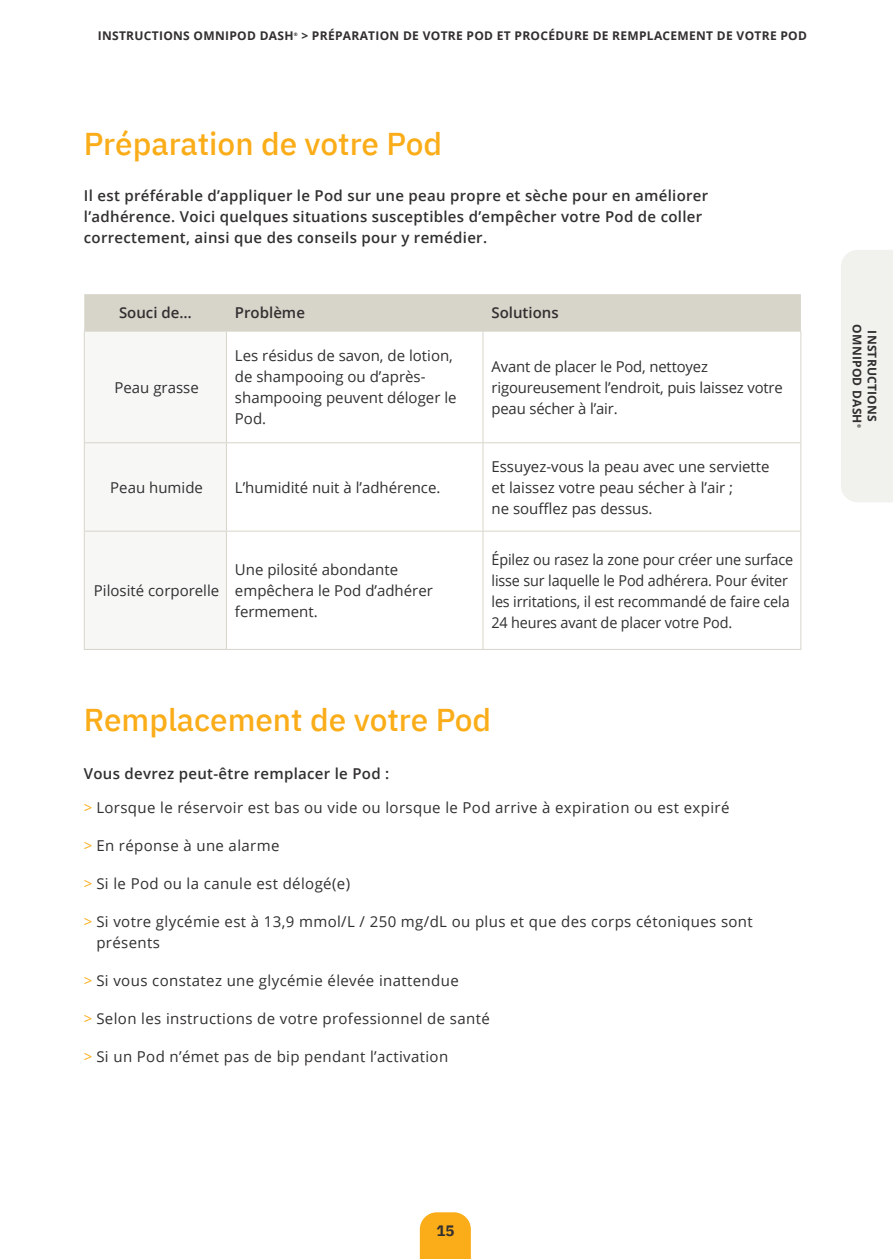
<style>
.page{position:relative;width:893px;height:1259px;background:#fff}
.page>*{position:absolute;margin:0;border:0;box-sizing:border-box;transform-origin:0 0}
.t1{font:500 31.5px "IBM Plex Sans";color:#faad19}
.Text_11_14{font:15px/21px "Open Sans";color:#312f30}
.Text_11_14-2{font:15px/21px "Open Sans";letter-spacing:.025em;color:#312f30}
.Title_24pt{font:600 15px/21px "Open Sans";letter-spacing:.02em;color:#312f30}
.Text_11_14-3{font:15px/21px "Open Sans";color:#312f30;scale:.96 1}
.Text_11_14-4{font:600 15px "Open Sans";color:#312f30}
.t2{font:700 15px "IBM Plex Sans";color:#312f30}
.Tab_Text_10pt{font:700 12px/15px "Open Sans";letter-spacing:.025em;color:#312f30;text-align:center}
.Tab_Text_10pt-2{font:700 4.8px "Open Sans";color:#312f30}
.s1{color:#faad19}
</style>
<div class="page">
<svg style="left:420px;top:1212px;width:51px;height:47px"></svg>
<div style="left:84px;top:294px;width:717px;height:37px;background:#d7d4ca"></div>
<div style="left:85px;top:332px;width:141px;height:317px;background:#f7f7f6"></div>
<svg style="left:227px;top:332px;width:573px;height:317px"></svg>
<hr style="left:84px;top:332px;width:1px;height:110px;background:#d7d4ca">
<hr style="left:84px;top:443px;width:1px;height:88px;background:#d7d4ca">
<hr style="left:84px;top:532px;width:1px;height:117px;background:#d7d4ca">
<hr style="left:84px;top:331px;width:142px;height:1px;background:#d7d4ca">
<hr style="left:84px;top:442px;width:142px;height:1px;background:#d7d4ca">
<hr style="left:84px;top:531px;width:142px;height:1px;background:#d7d4ca">
<hr style="left:84px;top:649px;width:142px;height:1px;background:#d7d4ca">
<hr style="left:226px;top:332px;width:1px;height:110px;background:#d7d4ca">
<hr style="left:226px;top:443px;width:1px;height:88px;background:#d7d4ca">
<hr style="left:226px;top:532px;width:1px;height:117px;background:#d7d4ca">
<hr style="left:226px;top:331px;width:257px;height:1px;background:#d7d4ca">
<hr style="left:483px;top:331px;width:318px;height:1px;background:#d7d4ca">
<hr style="left:483px;top:332px;width:1px;height:110px;background:#d7d4ca">
<hr style="left:800px;top:332px;width:1px;height:110px;background:#d7d4ca">
<hr style="left:483px;top:443px;width:1px;height:88px;background:#d7d4ca">
<hr style="left:800px;top:443px;width:1px;height:88px;background:#d7d4ca">
<hr style="left:483px;top:532px;width:1px;height:117px;background:#d7d4ca">
<hr style="left:800px;top:532px;width:1px;height:117px;background:#d7d4ca">
<hr style="left:226px;top:442px;width:257px;height:1px;background:#d7d4ca">
<hr style="left:483px;top:442px;width:318px;height:1px;background:#d7d4ca">
<hr style="left:226px;top:531px;width:257px;height:1px;background:#d7d4ca">
<hr style="left:483px;top:531px;width:318px;height:1px;background:#d7d4ca">
<hr style="left:226px;top:649px;width:257px;height:1px;background:#d7d4ca">
<hr style="left:483px;top:649px;width:318px;height:1px;background:#d7d4ca">
<div style="left:841px;top:250px;width:52px;height:252px;background:#f1f2ed"></div>
<p class="Tab_Text_10pt" style="left:98px;top:28px;width:197px">INSTRUCTIONS OMNIPOD DASH</p>
<p class="Tab_Text_10pt-2" style="left:294px;top:31px;width:5px">®</p>
<p class="Tab_Text_10pt" style="left:301px;top:28px;width:507px">&gt; PRÉPARATION DE VOTRE POD ET PROCÉDURE DE REMPLACEMENT DE VOTRE POD</p>
<p class="t1" style="left:84px;top:119px;width:360px">Préparation de votre Pod</p>
<p class="Title_24pt" style="left:84px;top:185px;width:626px">Il est préférable d’appliquer le Pod sur une peau propre et sèche pour en améliorer l’adhérence. Voici quelques situations susceptibles d’empêcher votre Pod de coller correctement, ainsi que des conseils pour y remédier.</p>
<p class="Text_11_14-4" style="left:119px;top:303px;width:74px">Souci de…</p>
<p class="Text_11_14-4" style="left:235px;top:303px;width:72px">Problème</p>
<p class="Text_11_14-4" style="left:491px;top:303px;width:69px">Solutions</p>
<p class="Text_11_14" style="left:114px;top:376px;width:86px">Peau grasse</p>
<p class="Text_11_14" style="left:235px;top:345px;width:223px">Les résidus de savon, de lotion, de shampooing ou d’après&shy;shampooing peuvent déloger le<br>Pod.</p>
<p class="Text_11_14" style="left:491px;top:355px;width:293px">Avant de placer le Pod, nettoyez rigoureusement l’endroit, puis laissez votre peau sécher à l’air.</p>
<p class="Text_11_14" style="left:110px;top:476px;width:94px">Peau humide</p>
<p class="Text_11_14" style="left:235px;top:476px;width:207px">L’humidité nuit à l’adhérence.</p>
<p class="Text_11_14" style="left:94px;top:580px;width:127px">Pilosité corporelle</p>
<p class="Text_11_14" style="left:235px;top:559px;width:199px">Une pilosité abondante empêchera le Pod d’adhérer fermement.</p>
<p class="Text_11_14" style="left:491px;top:455px;width:280px">Essuyez-vous la peau avec une serviette et laissez votre peau sécher à l’air ;<br>ne soufflez pas dessus.</p>
<p class="Text_11_14-3" style="left:491px;top:548px;width:316px">Épilez ou rasez la zone pour créer une surface lisse sur laquelle le Pod adhérera. Pour éviter les irritations, il est recommandé de faire cela 24 heures avant de placer votre Pod.</p>
<p class="t1" style="left:84px;top:696px;width:409px">Remplacement de votre Pod</p>
<p class="Title_24pt" style="left:84px;top:763px;width:307px">Vous devrez peut-être remplacer le Pod :</p>
<p class="Text_11_14-2" style="left:84px;top:797px;width:647px"><span class="s1">&gt;</span> Lorsque le réservoir est bas ou vide ou lorsque le Pod arrive à expiration ou est expiré</p>
<p class="Text_11_14-2" style="left:84px;top:835px;width:197px"><span class="s1">&gt;</span> En réponse à une alarme</p>
<p class="Text_11_14-2" style="left:84px;top:873px;width:268px"><span class="s1">&gt;</span> Si le Pod ou la canule est délogé(e)</p>
<p class="Text_11_14-2" style="left:96px;top:911px;width:658px;text-indent:-12px"><span class="s1">&gt;</span> Si votre glycémie est à 13,9 mmol/L / 250 mg/dL ou plus et que des corps cétoniques sont présents</p>
<p class="Text_11_14-2" style="left:84px;top:970px;width:376px"><span class="s1">&gt;</span> Si vous constatez une glycémie élevée inattendue</p>
<p class="Text_11_14-2" style="left:84px;top:1008px;width:407px"><span class="s1">&gt;</span> Selon les instructions de votre professionnel de santé</p>
<p class="Text_11_14-2" style="left:84px;top:1046px;width:366px"><span class="s1">&gt;</span> Si un Pod n’émet pas de bip pendant l’activation</p>
<p class="Tab_Text_10pt" style="left:880px;top:324px;width:101px;rotate:90deg">INSTRUCTIONS<br>OMNIPOD DASH</p>
<p class="Tab_Text_10pt-2" style="left:863px;top:424px;width:5px;rotate:90deg">®</p>
<p class="t2" style="left:436px;top:1219px;width:19px">15</p>
</div>
